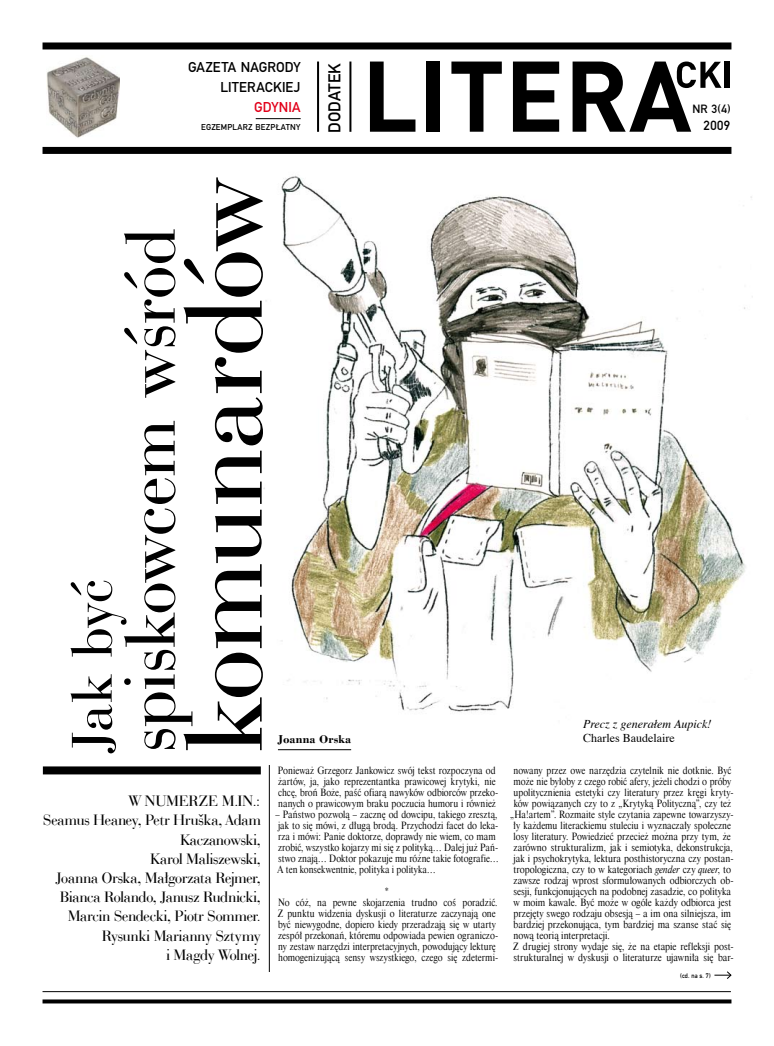
<style>
.page{position:relative;width:774px;height:1046px;background:#fff}
.page>*{position:absolute;margin:0;border:0;box-sizing:border-box;transform-origin:0 0}
.t1{font:114px "Bauer Bodni EU";letter-spacing:.005em;color:#000}
.t2{font:74px "Bauer Bodni EU";letter-spacing:.005em;color:#000}
.t3{font:60px "Bauer Bodni EU";color:#000}
.t4{font:18px "Fette Mit DOT";letter-spacing:-.005em;color:#000}
.t5{font:16px/19.2px "Bauer Bodni EU";letter-spacing:-.005em;color:#000;text-align:right}
.t6{font:15px/20px "Fette Mit DOT";color:#000;text-align:right}
.t7{font:15px "Fette Mit DOT";letter-spacing:-.005em;color:#e2001a}
.t8{font:14px "Fette Mit DOT";color:#000}
.t9{font:12.6px "Fette Mit DOT";color:#000}
.t10{font:italic 12px "Times";color:#000}
.t11{font:12px "Times";color:#000}
.t12{font:700 12px "Bodoni EU";letter-spacing:.01em;color:#000}
.t13{font:10px/11px "Dutch 801 Hd EU";color:#000;scale:.9 1}
.t14{font:10px "Dutch 801 Hd EU";color:#000;scale:.92 1}
.t15{font:9px "Fette Mit DOT";letter-spacing:.02em;color:#000}
.t16{font:7px "Fette Mit DOT";color:#000;scale:.92 1}
.s1{font-style:italic}
</style>
<div class="page">
<img style="left:247px;top:176px;width:505px;height:536px">
<svg style="left:370px;top:62px;width:45px;height:70px"></svg>
<div style="left:427px;top:62px;width:13px;height:70px;background:#000"></div>
<svg style="left:451px;top:62px;width:51px;height:70px"></svg>
<svg style="left:513px;top:62px;width:46px;height:70px"></svg>
<svg style="left:572px;top:62px;width:149px;height:70px"></svg>
<div style="left:725px;top:62px;width:5px;height:26px;background:#000"></div>
<hr style="left:278px;top:750px;width:73px;height:1px;background:#000">
<img style="left:47px;top:57px;width:73px;height:81px">
<svg style="left:714px;top:971px;width:18px;height:8px"></svg>
<hr style="left:256px;top:118px;width:45px;height:1px;background:#000">
<div style="left:43px;top:766px;width:218px;height:8px;background:#000"></div>
<hr style="left:269px;top:765px;width:1px;height:207px;background:#000">
<div style="left:43px;top:42px;width:688px;height:7px;background:#000"></div>
<div style="left:43px;top:147px;width:688px;height:7px;background:#000"></div>
<hr style="left:349px;top:62px;width:2px;height:70px;background:#000">
<hr style="left:317px;top:62px;width:2px;height:70px;background:#000">
<hr style="left:43px;top:991px;width:688px;height:1px;background:#000">
<svg style="left:43px;top:999px;width:688px;height:4px;background:#1e1e1e"></svg>
<h3 class="t6" style="left:188px;top:57px;width:114px">GAZETA NAGRODY<br>LITERACKIEJ</h3>
<h3 class="t7" style="left:254px;top:98px;width:48px">GDYNIA</h3>
<p class="t15" style="left:201px;top:122px;width:101px">EGZEMPLARZ BEZPŁATNY</p>
<h3 class="t4" style="left:324px;top:133px;width:71px;rotate:-90deg">DODATEK</h3>
<p class="t9" style="left:692px;top:102px;width:40px">NR 3(4)</p>
<h3 class="t8" style="left:703px;top:118px;width:28px">2009</h3>
<h1 class="t1" style="left:155px;top:752px;width:577px;rotate:-90deg">komunardów</h1>
<h2 class="t2" style="left:105px;top:752px;width:524px;rotate:-90deg">spiskowcem wśród</h2>
<h3 class="t3" style="left:55px;top:752px;width:173px;rotate:-90deg">Jak być</h3>
<h3 class="t5" style="left:43px;top:792px;width:219px">W NUMERZE M.IN.:<br>Seamus Heaney, Petr Hruška, Adam<br>Kaczanowski,<br>Karol Maliszewski,<br>Joanna Orska, Małgorzata Rejmer,<br>Bianca Rolando, Janusz Rudnicki,<br>Marcin Sendecki, Piotr Sommer.<br>Rysunki Marianny Sztymy<br>i Magdy Wolnej.</h3>
<p class="t12" style="left:278px;top:731px;width:75px">Joanna Orska</p>
<p class="t13" style="left:278px;top:765px;width:246px">Ponieważ Grzegorz Jankowicz swój tekst rozpoczyna od żartów, ja, jako reprezentantka prawicowej krytyki, nie chcę, broń Boże, paść ofiarą nawyków odbiorców przeko&shy;nanych o prawicowym braku poczucia humoru i również</p>
<p class="t13" style="left:275px;top:809px;width:250px">– Państwo pozwolą – zacznę od dowcipu, takiego zresztą, jak to się mówi, z długą brodą. Przychodzi facet do leka&shy;rza i mówi: Panie doktorze, doprawdy nie wiem, co mam zrobić, wszystko kojarzy mi się z polityką… Dalej już Pań&shy;stwo znają… Doktor pokazuje mu różne takie fotografie… A ten konsekwentnie, polityka i polityka…</p>
<p class="t13" style="left:278px;top:886px;width:247px;text-align:center">*<br>No cóż, na pewne skojarzenia trudno coś poradzić.<br>Z punktu widzenia dyskusji o literaturze zaczynają one być niewygodne, dopiero kiedy przeradzają się w utarty zespół przekonań, któremu odpowiada pewien ograniczo&shy;ny zestaw narzędzi interpretacyjnych, powodujący lekturę homogenizującą sensy wszystkiego, czego się zdetermi-</p>
<p class="t10" style="left:583px;top:713px;width:130px">Precz z generałem Aupick!</p>
<p class="t11" style="left:583px;top:727px;width:93px">Charles Baudelaire</p>
<p class="t13" style="left:513px;top:765px;width:243px">nowany przez owe narzędzia czytelnik nie dotknie. Być</p>
<p class="t13" style="left:513px;top:776px;width:243px">może nie byłoby z czego robić afery, jeżeli chodzi o próby</p>
<p class="t13" style="left:514px;top:787px;width:246px">upolitycznienia estetyki czy literatury przez kręgi kryty-</p>
<p class="t13" style="left:514px;top:798px;width:243px">ków powiązanych czy to z „Krytyką Polityczną”, czy też</p>
<p class="t13" style="left:510px;top:809px;width:250px">„Ha!artem”. Rozmaite style czytania zapewne towarzyszy-</p>
<p class="t13" style="left:513px;top:820px;width:243px">ły każdemu literackiemu stuleciu i wyznaczały społeczne</p>
<p class="t13" style="left:514px;top:831px;width:243px">losy literatury. Powiedzieć przecież można przy tym, że</p>
<p class="t14" style="left:513px;top:841px;width:240px">zarówno strukturalizm, jak i semiotyka, dekonstrukcja,</p>
<p class="t14" style="left:513px;top:852px;width:241px">jak i psychokrytyka, lektura posthistoryczna czy postan-</p>
<p class="t14" style="left:513px;top:863px;width:238px">tropologiczna, czy to w kategoriach <span class="s1">gender</span> czy <span class="s1">queer</span>, to</p>
<p class="t14" style="left:513px;top:874px;width:241px">zawsze rodzaj wprost sformułowanych odbiorczych ob-</p>
<p class="t14" style="left:513px;top:885px;width:238px">sesji, funkcjonujących na podobnej zasadzie, co polityka</p>
<p class="t14" style="left:513px;top:896px;width:238px">w moim kawale. Być może w ogóle każdy odbiorca jest</p>
<p class="t14" style="left:514px;top:907px;width:238px">przejęty swego rodzaju obsesją – a im ona silniejsza, im</p>
<p class="t14" style="left:514px;top:918px;width:238px">bardziej przekonująca, tym bardziej ma szanse stać się</p>
<p class="t14" style="left:513px;top:929px;width:106px">nową teorią interpretacji.</p>
<p class="t14" style="left:513px;top:940px;width:241px">Z drugiej strony wydaje się, że na etapie refleksji post-</p>
<p class="t14" style="left:513px;top:951px;width:241px">strukturalnej w dyskusji o literaturze ujawniła się bar-</p>
<p class="t16" style="left:680px;top:971px;width:36px">(cd. na s. 7)</p>
</div>
